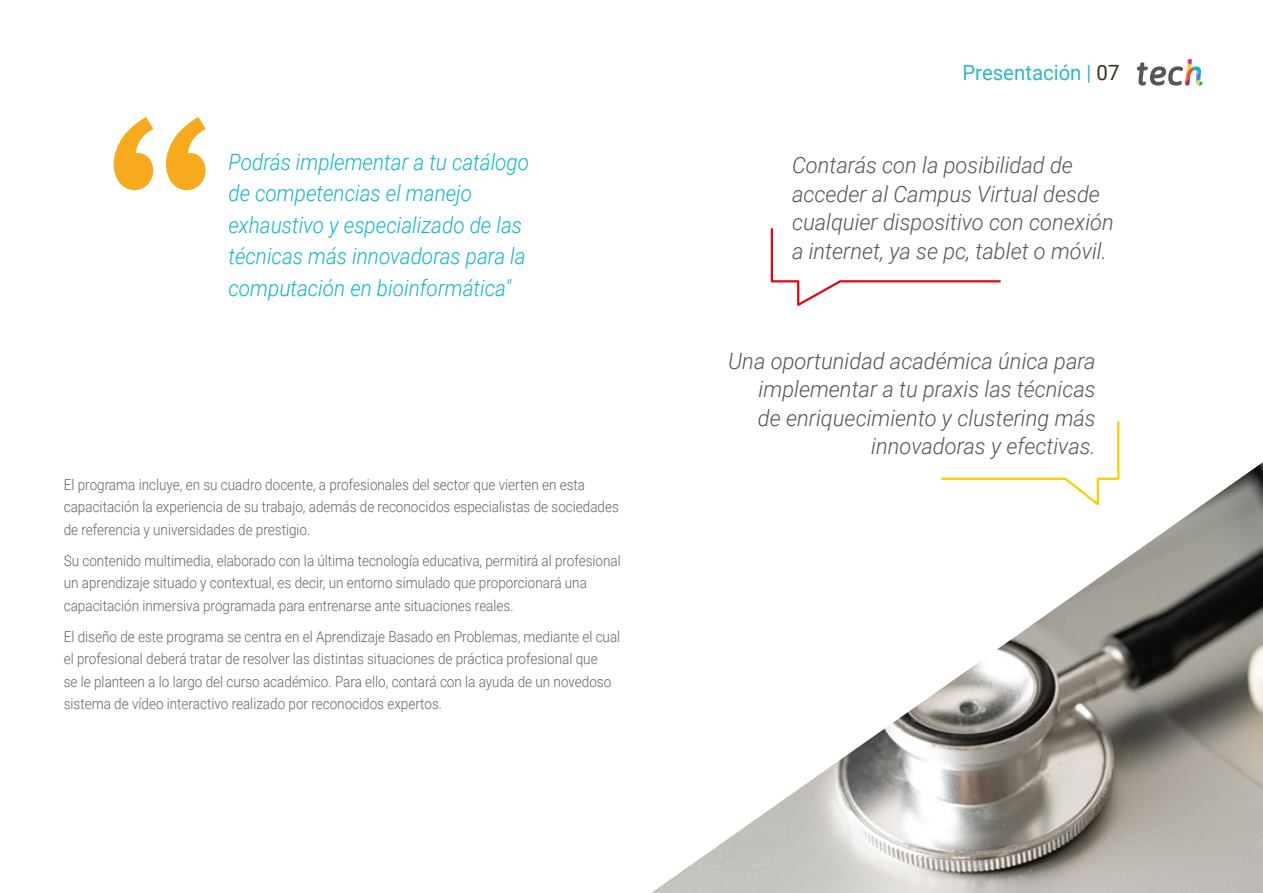
<style>
.page{position:relative;width:1263px;height:893px;background:#fff}
.page>*{position:absolute;margin:0;border:0;box-sizing:border-box;transform-origin:0 0}
.t1{font:italic 300 22.5px/28.5px "Roboto";color:#52555b;text-align:right}
.t2{font:italic 300 22.5px/31.5px "Roboto";color:#0fb6cf;scale:.92 1}
.t3{font:21px "Roboto";color:#2db8c5}
.t4{font:300 15px/22.5px "Roboto";color:#61646a;scale:.9 1}
.s1{color:#312e20}
</style>
<div class="page">
<svg style="left:114px;top:117px;width:92px;height:73px"></svg>
<svg style="left:1117px;top:421px;width:3px;height:41px"></svg>
<svg style="left:770px;top:228px;width:231px;height:78px"></svg>
<svg style="left:1137px;top:59px;width:65px;height:27px"></svg>
<img style="left:651px;top:462px;width:612px;height:431px">
<h1 class="t2" style="left:228px;top:145px;width:328px">Podrás implementar a tu catálogo de competencias el manejo exhaustivo y especializado de las técnicas más innovadoras para la computación en bioinformática"</h1>
<p class="t4" style="left:64px;top:472px;width:618px">El programa incluye, en su cuadro docente, a profesionales del sector que vierten en esta capacitación la experiencia de su trabajo, además de reconocidos especialistas de sociedades de referencia y universidades de prestigio.</p>
<p class="t4" style="left:64px;top:548px;width:620px">Su contenido multimedia, elaborado con la última tecnología educativa, permitirá al profesional un aprendizaje situado y contextual, es decir, un entorno simulado que proporcionará una capacitación inmersiva programada para entrenarse ante situaciones reales.</p>
<p class="t4" style="left:64px;top:624px;width:620px">El diseño de este programa se centra en el Aprendizaje Basado en Problemas, mediante el cual el profesional deberá tratar de resolver las distintas situaciones de práctica profesional que<br>se le planteen a lo largo del curso académico. Para ello, contará con la ayuda de un novedoso sistema de vídeo interactivo realizado por reconocidos expertos.</p>
<h2 class="t3" style="left:962px;top:57px;width:159px">Presentación | <span class="s1">07</span></h2>
<h1 class="t1" style="left:792px;top:150px;width:323px;text-align:left">Contarás con la posibilidad de acceder al Campus Virtual desde cualquier dispositivo con conexión a internet, ya se pc, tablet o móvil.</h1>
<h1 class="t1" style="left:728px;top:346px;width:369px">Una oportunidad académica única para implementar a tu praxis las técnicas<br>de enriquecimiento y clustering más innovadoras y efectivas.</h1>
</div>
